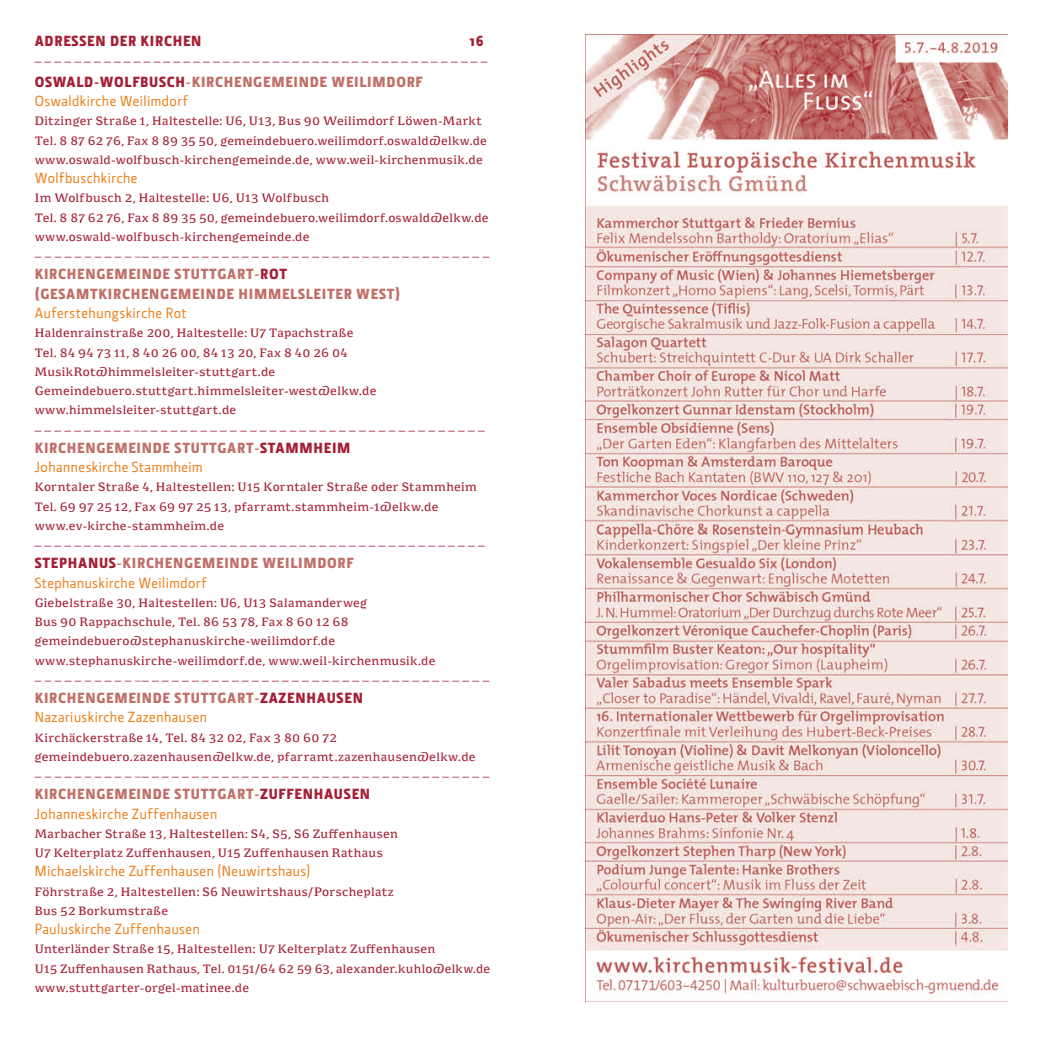
<style>
.page{position:relative;width:1042px;height:1042px;background:#fff}
.page>*{position:absolute;margin:0;border:0;box-sizing:border-box;transform-origin:0 0}
.t1{font:900 14.88px/19.2px "Section";letter-spacing:.05em;color:#c16f69}
.t2{font:500 14.88px/19.2px "Section";letter-spacing:.035em;color:#ee801d}
.t3{font:900 14.88px "Section";letter-spacing:.05em;color:#a52035}
.t4{font:10.5px/19.2px "Minuscule 3";letter-spacing:.03em;color:#a52035}
.t5{font:10.5px "DTL Fleischmann ST";color:#a52035}
.s1{color:#a52035}
.s2{font-weight:500;color:#ee801d}
.s3{font-weight:900;color:#c16f69}
.s4{font-weight:900;color:#a52035}
</style>
<div class="page">
<img style="left:585px;top:34px;width:422px;height:968px">
<h1 class="t3" style="left:35px;top:33px;width:168px">ADRESSEN DER KIRCHEN</h1>
<h1 class="t3" style="left:469px;top:33px;width:16px">16</h1>
<p class="t5" style="left:35px;top:55px;width:454px">— — — — — — — — — — — — — — — — — — — — — — — — — — — — — — — — — — — — — — — — — — — — — —</p>
<h1 class="t1" style="left:35px;top:72px;width:389px"><span class="s1">OSWALD-WOLFBUSCH</span>-KIRCHENGEMEINDE WEILIMDORF<br><span class="s2">Oswaldkirche Weilimdorf</span></h1>
<p class="t4" style="left:35px;top:112px;width:454px">Ditzinger Straße 1, Haltestelle: U6, U13, Bus 90 Weilimdorf Löwen-Markt<br>Tel. 8 87 62 76, Fax 8 89 35 50, gemeindebuero.weilimdorf.oswald@elkw.de www.oswald-wolfbusch-kirchengemeinde.de, www.weil-kirchenmusik.de</p>
<h1 class="t2" style="left:35px;top:169px;width:104px">Wolfbuschkirche</h1>
<p class="t4" style="left:35px;top:189px;width:455px">Im Wolfbusch 2, Haltestelle: U6, U13 Wolfbusch<br>Tel. 8 87 62 76, Fax 8 89 35 50, gemeindebuero.weilimdorf.oswald@elkw.de www.oswald-wolfbusch-kirchengemeinde.de</p>
<p class="t5" style="left:35px;top:250px;width:456px">— — — — — — — — — — –— — — — — — — — — — — — — — — — — — — — — — — — — — — — — — — — — — —</p>
<h1 class="t1" style="left:35px;top:265px;width:367px">KIRCHENGEMEINDE STUTTGART-<span class="s1">ROT </span>(GESAMTKIRCHENGEMEINDE HIMMELSLEITER WEST)</h1>
<h1 class="t2" style="left:35px;top:303px;width:153px">Auferstehungskirche Rot</h1>
<p class="t4" style="left:35px;top:324px;width:343px">Haldenrainstraße 200, Haltestelle: U7 Tapachstraße Tel. 84 94 73 11, 8 40 26 00, 84 13 20, Fax 8 40 26 04<br>MusikRot@himmelsleiter-stuttgart.de Gemeindebuero.stuttgart.himmelsleiter-west@elkw.de www.himmelsleiter-stuttgart.de</p>
<p class="t5" style="left:35px;top:423px;width:451px">— — — — — — — — — — –— — — — — — — — — — — — — — — — — — — — — — — — — — — — — — — — — — —</p>
<h1 class="t1" style="left:35px;top:438px;width:317px">KIRCHENGEMEINDE STUTTGART-<span class="s1">STAMMHEIM<br></span><span class="s2">Johanneskirche Stammheim</span></h1>
<p class="t4" style="left:35px;top:478px;width:444px">Korntaler Straße 4, Haltestellen: U15 Korntaler Straße oder Stammheim<br>Tel. 69 97 25 12, Fax 69 97 25 13, pfarramt.stammheim-1@elkw.de www.ev-kirche-stammheim.de</p>
<p class="t5" style="left:35px;top:538px;width:451px">— — — — — — — — — — –— — — — — — — — — — — — — — — — — — — — — — — — — — — — — — — — — — —</p>
<h1 class="t1" style="left:35px;top:554px;width:320px"><span class="s1">STEPHANUS</span>-KIRCHENGEMEINDE WEILIMDORF<br><span class="s2">Stephanuskirche Weilimdorf</span></h1>
<p class="t4" style="left:35px;top:593px;width:402px">Giebelstraße 30, Haltestellen: U6, U13 Salamanderweg<br>Bus 90 Rappachschule, Tel. 86 53 78, Fax 8 60 12 68 gemeindebuero@stephanuskirche-weilimdorf.de www.stephanuskirche-weilimdorf.de, www.weil-kirchenmusik.de</p>
<p class="t5" style="left:35px;top:673px;width:456px">— — — — — — — — — — –— — — — — — — — — — — — — — — — — — — — — — — — — — — — — — — — — — —</p>
<h1 class="t1" style="left:35px;top:688px;width:330px">KIRCHENGEMEINDE STUTTGART-<span class="s1">ZAZENHAUSEN<br></span><span class="s2">Nazariuskirche Zazenhausen</span></h1>
<p class="t4" style="left:35px;top:728px;width:442px">Kirchäckerstraße 14, Tel. 84 32 02, Fax 3 80 60 72 gemeindebuero.zazenhausen@elkw.de, pfarramt.zazenhausen@elkw.de</p>
<p class="t5" style="left:35px;top:769px;width:456px">— — — — — — — — — — –— — — — — — — — — — — — — — — — — — — — — — — — — — — — — — — — — — —</p>
<h1 class="t2" style="left:35px;top:785px;width:337px"><span class="s3">KIRCHENGEMEINDE STUTTGART-</span><span class="s4">ZUFFENHAUSEN<br></span>Johanneskirche Zuffenhausen</h1>
<p class="t4" style="left:35px;top:824px;width:365px">Marbacher Straße 13, Haltestellen: S4, S5, S6 Zuffenhausen<br>U7 Kelterplatz Zuffenhausen, U15 Zuffenhausen Rathaus</p>
<h1 class="t2" style="left:35px;top:862px;width:277px">Michaelskirche Zuffenhausen (Neuwirtshaus)</h1>
<p class="t4" style="left:35px;top:882px;width:360px">Föhrstraße 2, Haltestellen: S6 Neuwirtshaus/Porscheplatz<br>Bus 52 Borkumstraße</p>
<h1 class="t2" style="left:35px;top:919px;width:167px">Pauluskirche Zuffenhausen</h1>
<p class="t4" style="left:35px;top:940px;width:457px">Unterländer Straße 15, Haltestellen: U7 Kelterplatz Zuffenhausen<br>U15 Zuffenhausen Rathaus, Tel. 0151/64 62 59 63, alexander.kuhlo@elkw.de www.stuttgarter-orgel-matinee.de</p>
</div>
